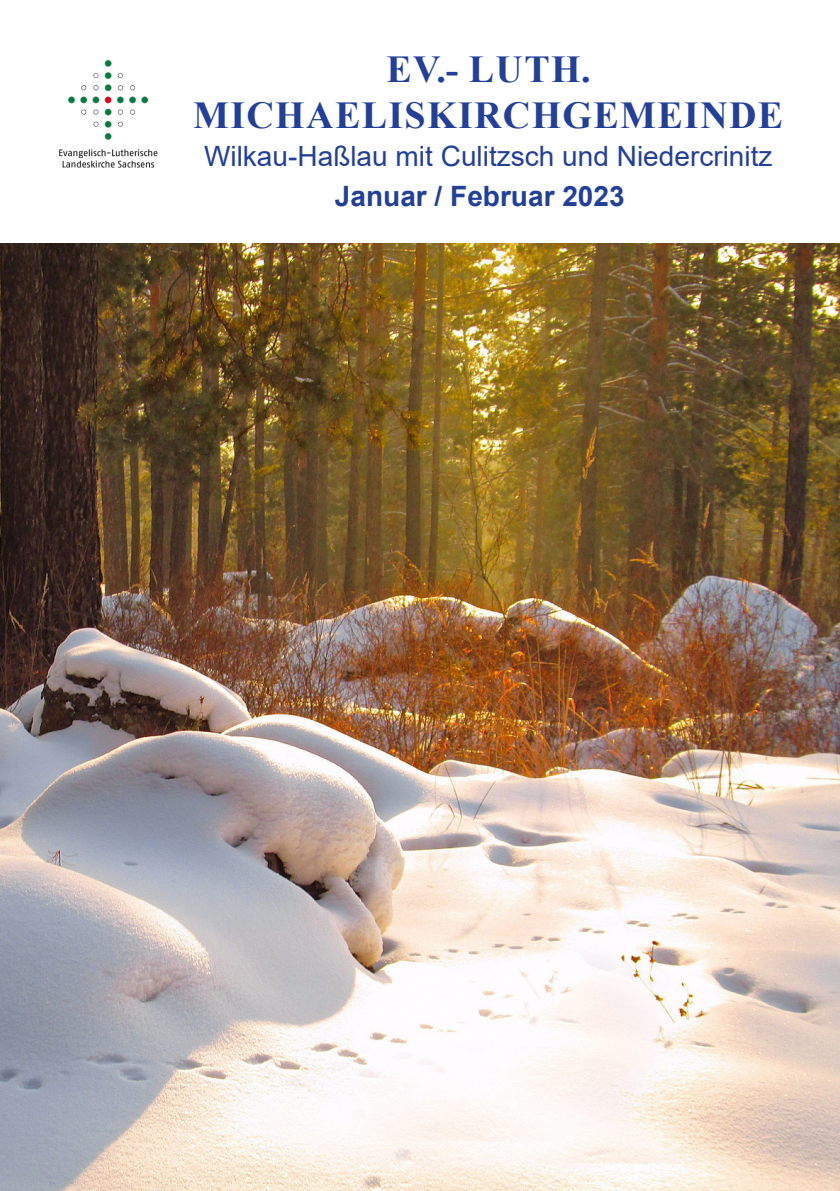
<style>
.page{position:relative;width:840px;height:1191px;background:#fff}
.page>*{position:absolute;margin:0;border:0;box-sizing:border-box;transform-origin:0 0}
.t1{font:700 38px/45.6px "Times New Roman";letter-spacing:.035em;color:#223f99;text-align:center}
.t2{font:28px "Arial";color:#223f99}
.t3{font:700 28px "Arial";color:#223f99}
</style>
<div class="page">
<img style="left:59px;top:59px;width:99px;height:109px">
<img style="left:0;top:243px;width:839px;height:948px">
<h1 class="t1" style="left:193px;top:46px;width:591px">EV.- LUTH.<br>MICHAELISKIRCHGEMEINDE</h1>
<p class="t2" style="left:204px;top:137px;width:569px">Wilkau-Haßlau mit Culitzsch und Niedercrinitz</p>
<p class="t3" style="left:335px;top:176px;width:291px">Januar / Februar 2023</p>
</div>
